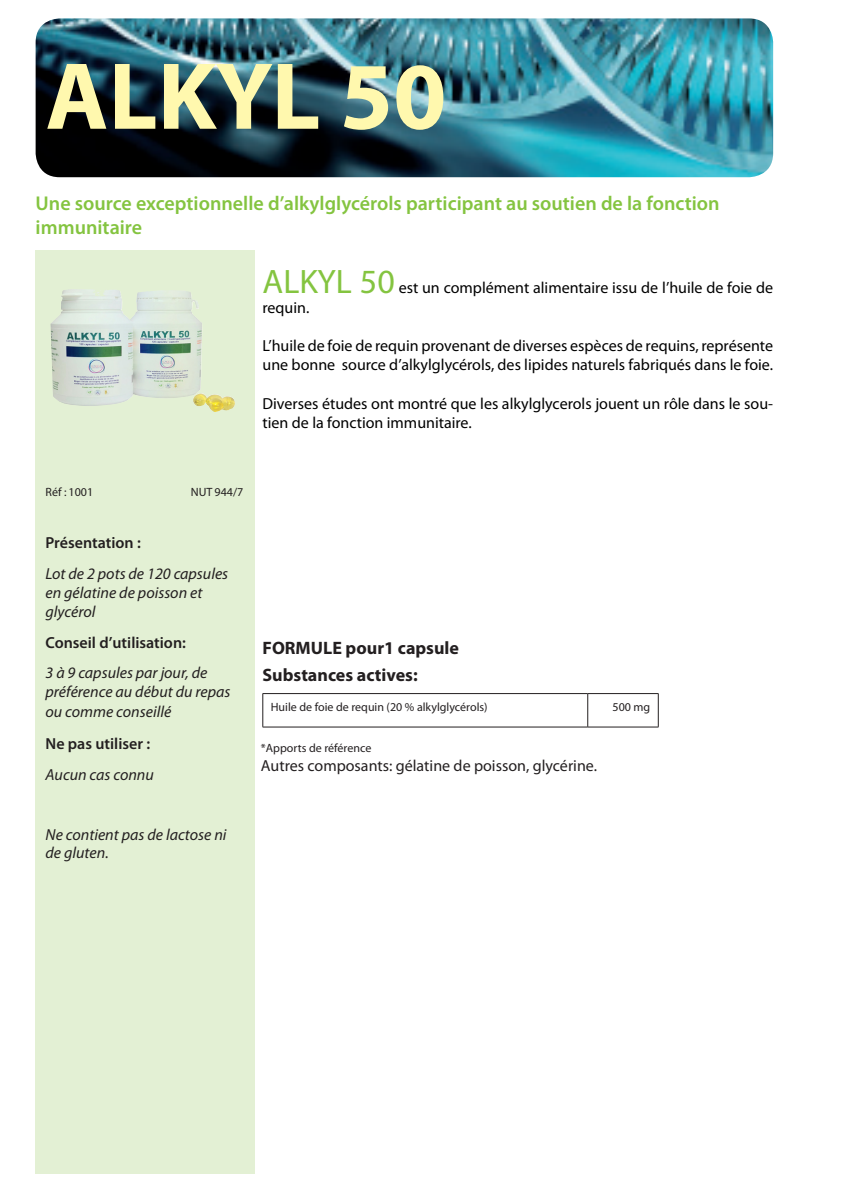
<style>
.page{position:relative;width:851px;height:1191px;background:#fff}
.page>*{position:absolute;margin:0;border:0;box-sizing:border-box;transform-origin:0 0}
.t1{font:700 96px "Myriad Pro";color:#fff8ae}
.t2{font:600 20px/24px "Myriad Pro";color:#84c440}
.t3{font:700 18px "Myriad Pro";color:#231f20}
.t4{font:16px/19.2px "Myriad Pro";color:#000}
.t5{font:italic 16px/19.2px "Myriad Pro";color:#231f20}
.t6{font:600 16px "Myriad Pro";color:#231f20}
.t7{font:16px "Myriad Pro";color:#231f20}
.t8{font:12px "Myriad Pro";color:#231f20}
.s1{font-size:34px;color:#84c440}
</style>
<div class="page">
<img style="left:36px;top:18px;width:737px;height:159px">
<div style="left:36px;top:251px;width:219px;height:923px;background:#e3f0d4"></div>
<hr style="left:262px;top:693px;width:325px;height:1px;background:#231f20">
<hr style="left:262px;top:694px;width:1px;height:33px;background:#231f20">
<hr style="left:587px;top:693px;width:71px;height:1px;background:#231f20">
<hr style="left:587px;top:694px;width:1px;height:33px;background:#231f20">
<hr style="left:657px;top:694px;width:1px;height:33px;background:#231f20">
<hr style="left:262px;top:726px;width:325px;height:1px;background:#231f20">
<hr style="left:587px;top:726px;width:71px;height:1px;background:#231f20">
<img style="left:50px;top:289px;width:152px;height:117px">
<p class="t1" style="left:46px;top:34px;width:402px">ALKYL 50</p>
<p class="t2" style="left:36px;top:191px;width:685px">Une source exceptionnelle d’alkylglycérols participant au soutien de la fonction immunitaire</p>
<p class="t4" style="left:262px;top:278px;width:512px"><span class="s1">ALKYL 50</span> est un complément alimentaire issu de l’huile de foie de requin.</p>
<p class="t4" style="left:262px;top:336px;width:512px">L’huile de foie de requin provenant de diverses espèces de requins, représente une bonne source d’alkylglycérols, des lipides naturels fabriqués dans le foie.</p>
<p class="t4" style="left:262px;top:393px;width:512px">Diverses études ont montré que les alkylglycerols jouent un rôle dans le sou&shy;tien de la fonction immunitaire.</p>
<p class="t8" style="left:46px;top:484px;width:49px">Réf : 1001</p>
<p class="t8" style="left:191px;top:484px;width:54px">NUT 944/7</p>
<p class="t6" style="left:46px;top:532px;width:97px">Présentation :</p>
<p class="t5" style="left:46px;top:563px;width:184px">Lot de 2 pots de 120 capsules en gélatine de poisson et glycérol</p>
<p class="t6" style="left:46px;top:632px;width:142px">Conseil d’utilisation:</p>
<p class="t5" style="left:46px;top:663px;width:186px">3 à 9 capsules par jour, de préférence au début du repas ou comme conseillé</p>
<p class="t6" style="left:46px;top:734px;width:106px">Ne pas utiliser :</p>
<p class="t5" style="left:46px;top:765px;width:110px">Aucun cas connu</p>
<p class="t3" style="left:262px;top:636px;width:198px">FORMULE pour1 capsule</p>
<p class="t3" style="left:262px;top:663px;width:157px">Substances actives:</p>
<p class="t8" style="left:271px;top:699px;width:218px">Huile de foie de requin (20 % alkylglycérols)</p>
<p class="t8" style="left:612px;top:699px;width:39px">500 mg</p>
<p class="t8" style="left:261px;top:740px;width:112px">*Apports de référence</p>
<p class="t7" style="left:261px;top:756px;width:337px">Autres composants: gélatine de poisson, glycérine.</p>
<p class="t5" style="left:46px;top:825px;width:182px;line-height:18px">Ne contient pas de lactose ni de gluten.</p>
</div>
